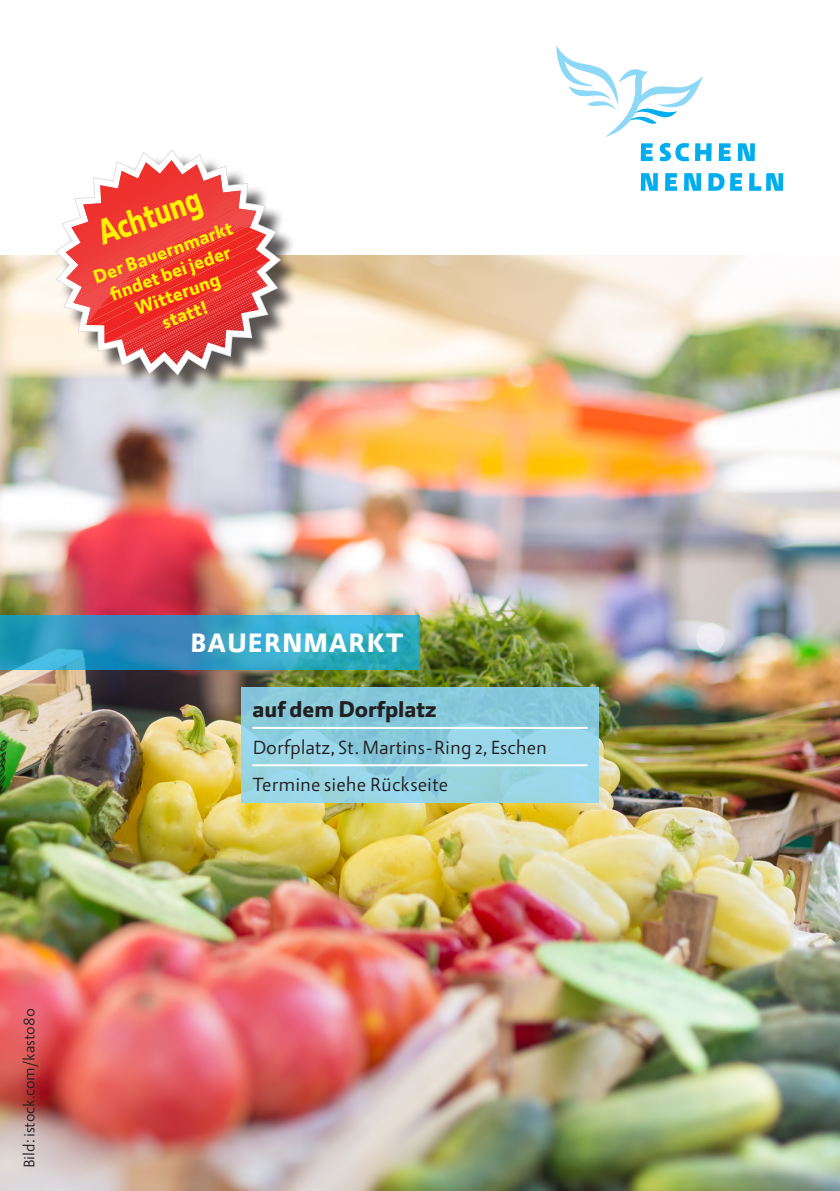
<style>
.page{position:relative;width:840px;height:1191px;background:#fff}
.page>*{position:absolute;margin:0;border:0;box-sizing:border-box;transform-origin:0 0}
.t1{font:37.4px "Allegra 6 Bold";color:#fff101;scale:.8 1}
.t2{font:28px "Allegra 6 Bold";letter-spacing:.04em;color:#fff}
.t3{font:24px "Allegra 6 Bold";color:#231f20}
.t4{font:20px/37.4px "Allegra 2 Regular";color:#231f20}
.t5{font:20px/22px "Allegra 6 Bold";color:#fff101;text-align:center}
.t6{font:16px "Allegra 2 Regular";color:#231f20}
</style>
<div class="page">
<img style="left:0;top:255px;width:839px;height:936px">
<svg style="left:556px;top:46px;width:146px;height:91px"></svg>
<svg style="left:640px;top:143px;width:12px;height:18px"></svg>
<svg style="left:659px;top:143px;width:29px;height:18px"></svg>
<svg style="left:695px;top:143px;width:16px;height:18px"></svg>
<svg style="left:718px;top:143px;width:12px;height:18px"></svg>
<svg style="left:737px;top:143px;width:17px;height:18px"></svg>
<svg style="left:640px;top:173px;width:17px;height:18px"></svg>
<svg style="left:665px;top:173px;width:11px;height:18px"></svg>
<svg style="left:684px;top:173px;width:16px;height:18px"></svg>
<svg style="left:708px;top:173px;width:33px;height:18px"></svg>
<svg style="left:749px;top:173px;width:33px;height:18px"></svg>
<svg style="left:0;top:615px;width:420px;height:54px"></svg>
<svg style="left:241px;top:687px;width:357px;height:115px"></svg>
<hr style="left:252px;top:764px;width:335px;height:2px;background:#fff">
<hr style="left:252px;top:727px;width:335px;height:2px;background:#fff">
<svg style="left:24px;top:149px;width:287px;height:257px"></svg>
<svg style="left:66px;top:160px;width:204px;height:205px"></svg>
<h1 class="t1" style="left:92px;top:215px;width:136px;rotate:-20deg">Achtung</h1>
<p class="t5" style="left:90px;top:267px;width:149px;rotate:-20deg">Der Bauernmarkt fi ndet bei jeder<br>Witterung<br>statt!</p>
<p class="t6" style="left:20px;top:1168px;width:161px;rotate:-90deg">Bild: istock.com/kasto80</p>
<h2 class="t2" style="left:190px;top:628px;width:214px">BAUERNMARKT</h2>
<p class="t3" style="left:252px;top:695px;width:186px">auf dem Dorfplatz</p>
<p class="t4" style="left:252px;top:729px;width:296px">Dorfplatz, St. Martins-Ring 2, Eschen<br>Termine siehe Rückseite</p>
</div>
